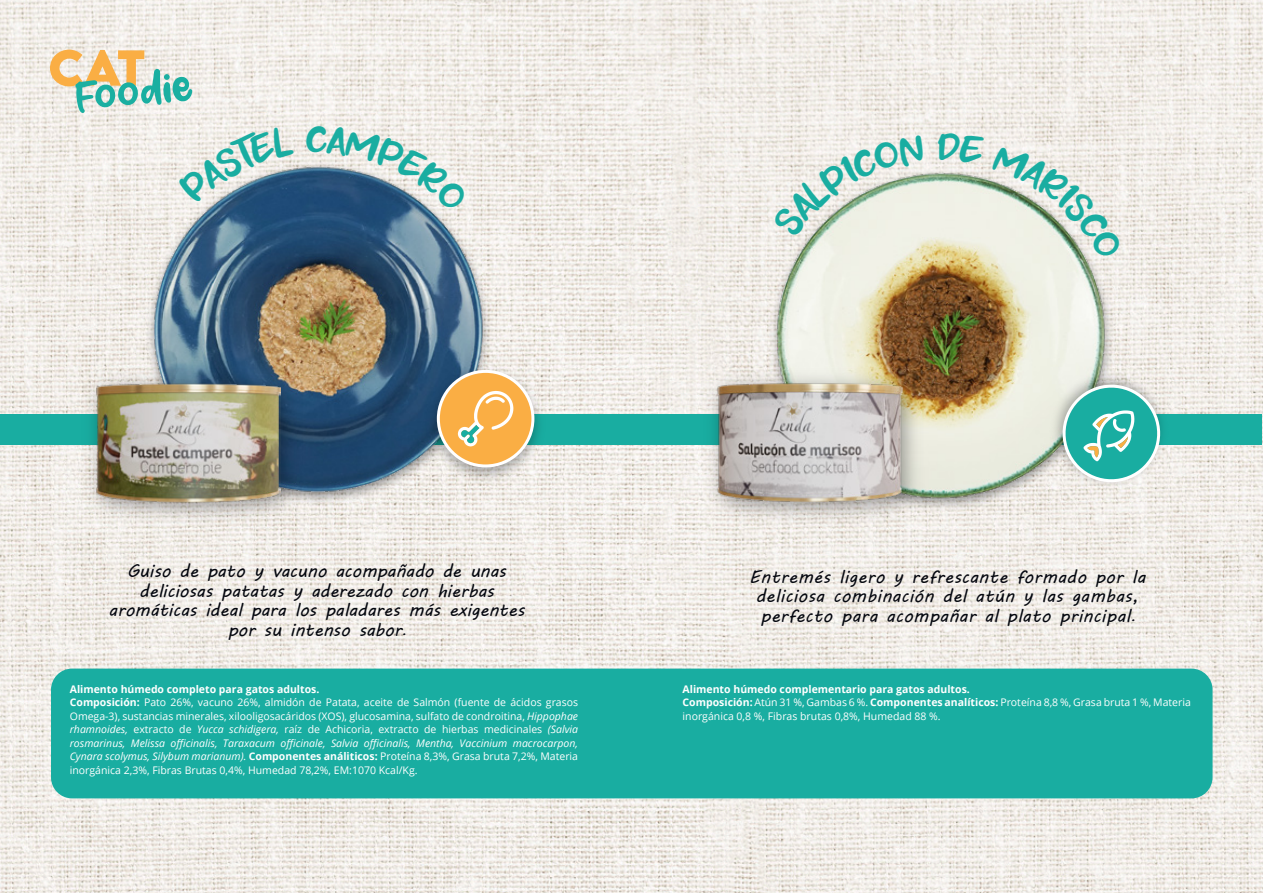
<style>
.page{position:relative;width:1263px;height:893px;background:#fff}
.page>*{position:absolute;margin:0;border:0;box-sizing:border-box;transform-origin:0 0}
.t1{font:34.95px "Panipuri";color:#19ada1}
.t2{font:18px/19.5px "MV Boli";color:#04070f;text-align:center}
.t3{font:18px/19.5px "MV Boli";letter-spacing:.02em;color:#04070f;text-align:center}
.t4{font:10.5px/13.5px "Open Sans";color:#fff}
.s1{font-family:"Caveat"}
.s2{font-weight:700}
.s3{font-style:italic}
</style>
<div class="page">
<img style="left:0;top:0;width:1263px;height:892px">
<div style="left:51px;top:669px;width:1161px;height:129px;background:#19ada1"></div>
<div style="left:0;top:414px;width:632px;height:30px;background:#19ada1"></div>
<img style="left:142px;top:158px;width:354px;height:351px">
<img style="left:151px;top:162px;width:335px;height:335px">
<img style="left:421px;top:360px;width:129px;height:128px">
<div style="left:438px;top:371px;width:95px;height:95px;background:#faae44;border-radius:50%"></div>
<div style="left:437px;top:370px;width:97px;height:97px;border:3px solid #fff;border-radius:50%"></div>
<svg style="left:458px;top:391px;width:55px;height:55px"></svg>
<img style="left:74px;top:363px;width:237px;height:168px">
<img style="left:92px;top:378px;width:188px;height:126px">
<div style="left:632px;top:414px;width:630px;height:30px;background:#19ada1"></div>
<img style="left:764px;top:165px;width:353px;height:349px">
<img style="left:774px;top:169px;width:334px;height:334px">
<img style="left:1017px;top:339px;width:182px;height:182px">
<svg style="left:1059px;top:377px;width:108px;height:113px"></svg>
<img style="left:696px;top:363px;width:236px;height:168px">
<img style="left:712px;top:381px;width:196px;height:125px">
<svg style="left:50px;top:50px;width:143px;height:63px;background:#cad4ba"></svg>
<svg style="left:174px;top:125px;width:120px;height:80px"></svg>
<svg style="left:326px;top:126px;width:143px;height:90px"></svg>
<svg style="left:769px;top:135px;width:156px;height:107px;background:#e8e8df"></svg>
<svg style="left:937px;top:132px;width:48px;height:34px"></svg>
<svg style="left:991px;top:143px;width:132px;height:120px"></svg>
<h1 class="t1" style="left:307px;top:121px;width:23px">C</h1>
<h2 class="t2" style="left:109px;top:561px;width:417px">Guiso de pato y vacuno acompañado de unas deliciosas patatas y aderezado con hierbas aromáticas ideal para los paladares más exigentes por su intenso sabor<span class="s1">.</span></h2>
<p class="t4" style="left:70px;top:682px;width:510px"><span class="s2">Alimento húmedo completo para gatos adultos.<br>Composición:</span> Pato 26%, vacuno 26%, almidón de Patata, aceite de Salmón (fuente de ácidos grasos Omega-3), sustancias minerales, xilooligosacáridos (XOS), glucosamina, sulfato de condroitina, <span class="s3">Hippophae rhamnoides,</span> extracto de <span class="s3">Yucca schidigera,</span> raíz de Achicoria, extracto de hierbas medicinales <span class="s3">(Salvia rosmarinus, Melissa officinalis, Taraxacum officinale, Salvia officinalis, Mentha, Vaccinium macrocarpon, Cynara scolymus, Silybum marianum).</span> <span class="s2">Componentes análiticos:</span> Proteína 8,3%, Grasa bruta 7,2%, Materia inorgánica 2,3%, Fibras Brutas 0,4%, Humedad 78,2%, EM:1070 Kcal/Kg.</p>
<h2 class="t3" style="left:749px;top:566px;width:398px">Entremés ligero y refrescante formado por la deliciosa combinación del atún y las gambas, perfecto para acompañar al plato principal<span class="s1">.</span></h2>
<p class="t4" style="left:683px;top:682px;width:510px"><span class="s2">Alimento húmedo complementario para gatos adultos.<br>Composición:</span> Atún 31 %, Gambas 6 %. <span class="s2">Componentes analíticos:</span> Proteína 8,8 %, Grasa bruta 1 %, Materia inorgánica 0,8 %, Fibras brutas 0,8%, Humedad 88 %.</p>
</div>
